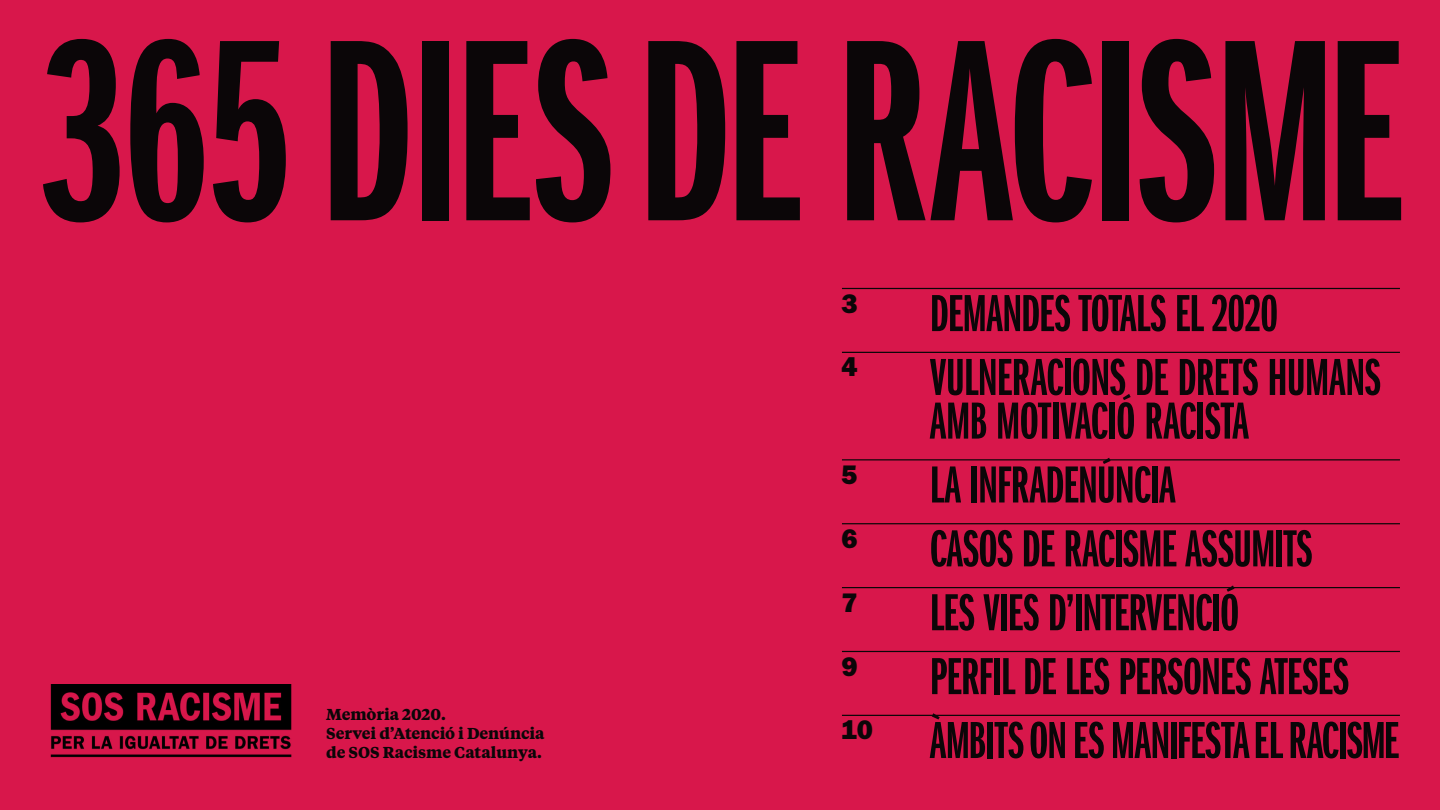
<style>
.page{position:relative;width:1440px;height:810px;background:#d8174b}
.page>*{position:absolute;margin:0;border:0;box-sizing:border-box;transform-origin:0 0}
.t1{font:268.65px "ITC Franklin Gothic Std Dm X Cp";letter-spacing:-.02em;color:#0b0608}
.t2{font:54px/63.9px "ITC Franklin Gothic Std Dm X Cp";letter-spacing:-.015em;color:#0b0608}
.t3{font:27px "ITC Franklin Gothic Std Hvy";color:#0b0608}
.t4{font:700 15.75px/18.9px "Tiempos Text";letter-spacing:-.01em;color:#0b0608}
</style>
<div class="page">
<img style="left:50px;top:685px;width:241px;height:73px">
<hr style="left:842px;top:288px;width:558px;height:1px;background:#0b0608">
<hr style="left:842px;top:352px;width:558px;height:1px;background:#0b0608">
<hr style="left:842px;top:459px;width:558px;height:1px;background:#0b0608">
<hr style="left:842px;top:523px;width:558px;height:1px;background:#0b0608">
<hr style="left:842px;top:587px;width:558px;height:1px;background:#0b0608">
<hr style="left:842px;top:651px;width:558px;height:1px;background:#0b0608">
<hr style="left:842px;top:715px;width:558px;height:1px;background:#0b0608">
<h1 class="t1" style="left:42px;top:-13px;width:1363px">365 DIES DE RACISME</h1>
<p class="t4" style="left:326px;top:704px;width:220px">Memòria 2020.<br>Servei d’Atenció i Denúncia de SOS Racisme Catalunya.</p>
<p class="t3" style="left:842px;top:287px;width:18px">3</p>
<p class="t3" style="left:842px;top:351px;width:18px">4</p>
<p class="t3" style="left:842px;top:459px;width:18px">5</p>
<p class="t3" style="left:842px;top:523px;width:18px">6</p>
<p class="t3" style="left:842px;top:587px;width:18px">7</p>
<p class="t3" style="left:842px;top:650px;width:18px">9</p>
<p class="t3" style="left:842px;top:714px;width:33px">10</p>
<p class="t2" style="left:930px;top:282px;width:453px">DEMANDES TOTALS EL 2020<br>VULNERACIONS DE DRETS HUMANS</p>
<p class="t2" style="left:930px;top:390px;width:471px">AMB MOTIVACIÓ RACISTA<br>LA INFRADENÚNCIA<br>CASOS DE RACISME ASSUMITS<br>LES VIES D’INTERVENCIÓ<br>PERFIL DE LES PERSONES ATESES<br>ÀMBITS ON ES MANIFESTA EL RACISME</p>
</div>
